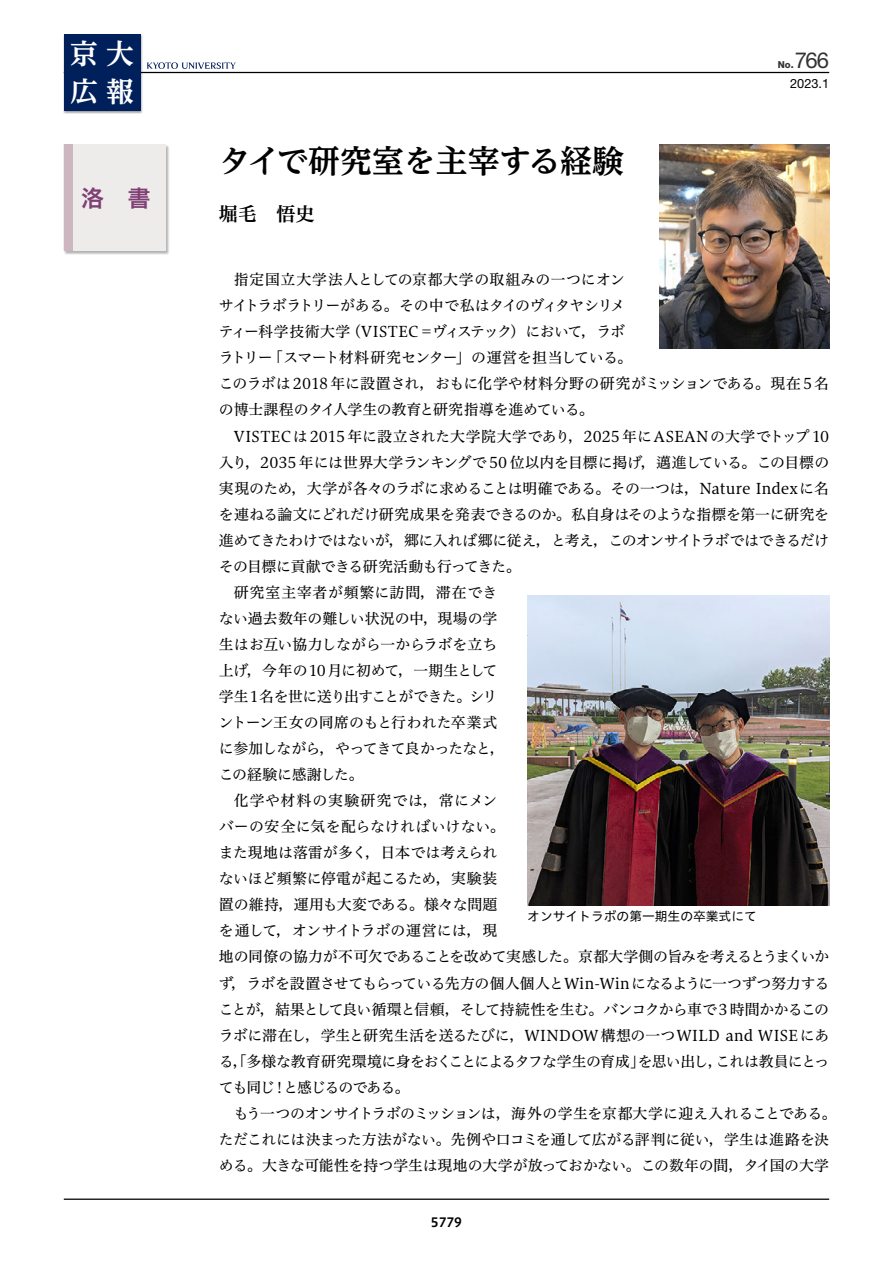
<style>
.page{position:relative;width:893px;height:1263px;background:#fff}
.page>*{position:absolute;margin:0;border:0;box-sizing:border-box;transform-origin:0 0}
.t1{font:700 31.95px "UD Reimin Pro";color:#000}
.t2{font:700 27.75px/38.2px "UD Reimin Pro";color:#fff}
.t3{font:23.4px "Hiragino UD Sans Std W6";color:#803f74}
.t4{font:22.05px "Helvetica Neue LT Std";color:#333}
.t5{font:19.2px "Hiragino UD Serif Std N W6";color:#000}
.t6{font:14.85px/26.1px "Hiragino UD Serif Std N W4";letter-spacing:-.015em;color:#000}
.t7{font:14.85px "Hiragino UD Serif Std N W4";letter-spacing:.005em;color:#000}
.t8{font:14.85px "Hiragino UD Serif Std N W4";letter-spacing:-.055em;color:#000}
.t9{font:14.85px "Hiragino UD Serif Std N W4";letter-spacing:.01em;color:#000}
.t10{font:14.85px "Hiragino UD Serif Std N W4";letter-spacing:-.045em;color:#000}
.t11{font:14.85px "Hiragino UD Serif Std N W4";letter-spacing:-.05em;color:#000}
.t12{font:14.85px "Hiragino UD Serif Std N W4";letter-spacing:-.04em;color:#000}
.t13{font:14.85px "Hiragino UD Serif Std N W4";letter-spacing:.02em;color:#000}
.t14{font:14.85px "Hiragino UD Serif Std N W4";letter-spacing:.045em;color:#000}
.t15{font:14.85px "Hiragino UD Serif Std N W4";letter-spacing:.05em;color:#000}
.t16{font:14.85px "Hiragino UD Serif Std N W4";letter-spacing:-.07em;color:#000}
.t17{font:12.75px "Hiragino UD Sans Std W4";color:#000}
.t18{font:12.75px "Helvetica Neue LT Std";color:#000}
.t19{font:12.75px "Hiragino UD Sans Std W6";color:#000}
.t20{font:800 9.6px "Helvetica Neue LT Std";color:#333}
</style>
<div class="page">
<hr style="left:64px;top:1198px;width:765px;height:2px;background:#000">
<hr style="left:64px;top:72px;width:765px;height:1px;background:#000">
<div style="left:64px;top:145px;width:106px;height:110px;background:#000;opacity:.3"></div>
<div style="left:64px;top:145px;width:102px;height:106px;background:#edeceb"></div>
<div style="left:64px;top:145px;width:8px;height:106px;background:#ccb7c1"></div>
<div style="left:63px;top:33px;width:80px;height:81px;background:#000;opacity:.4"></div>
<div style="left:64px;top:34px;width:76px;height:77px;background:#00205b"></div>
<svg style="left:147px;top:62px;width:89px;height:7px"></svg>
<img style="left:659px;top:145px;width:170px;height:204px">
<img style="left:527px;top:595px;width:302px;height:311px">
<h2 class="t2" style="left:70px;top:34px;width:65px">京大広報</h2>
<h3 class="t3" style="left:81px;top:180px;width:72px">洛　書</h3>
<h1 class="t1" style="left:219px;top:134px;width:406px">タイで研究室を主宰する経験</h1>
<p class="t5" style="left:219px;top:199px;width:97px">堀毛　悟史</p>
<p class="t20" style="left:778px;top:59px;width:17px">No.</p>
<h3 class="t4" style="left:795px;top:47px;width:36px">766</h3>
<p class="t18" style="left:790px;top:76px;width:41px">2023.1</p>
<p class="t6" style="left:219px;top:266px;width:612px;text-indent:15px">指定国立大学法人としての京都大学の取組みの一つにオン<br>サイトラボラトリーがある。その中で私はタイのヴィタヤシリメ<br>ティー科学技術大学（VISTEC＝ヴィステック）において，ラボ<br>ラトリー「スマート材料研究センター」の運営を担当している。<br>このラボは 2018 年に設置され，おもに化学や材料分野の研究がミッションである。現在5 名の博士課程のタイ人学生の教育と研究指導を進めている。</p>
<p class="t9" style="left:234px;top:425px;width:597px">VISTECは 2015 年に設立された大学院大学であり，2025 年に ASEANの大学でトップ10</p>
<p class="t6" style="left:219px;top:448px;width:612px">入り，2035 年には世界大学ランキングで 50 位以内を目標に掲げ，邁進している。この目標の</p>
<p class="t6" style="left:219px;top:474px;width:612px">実現のため，大学が各々のラボに求めることは明確である。その一つは，Nature Indexに名</p>
<p class="t6" style="left:219px;top:500px;width:612px">を連ねる論文にどれだけ研究成果を発表できるのか。私自身はそのような指標を第一に研究を</p>
<p class="t11" style="left:219px;top:529px;width:612px">進めてきたわけではないが，郷に入れば郷に従え，と考え，このオンサイトラボではできるだけ</p>
<p class="t6" style="left:219px;top:552px;width:303px">その目標に貢献できる研究活動も行ってきた。</p>
<p class="t14" style="left:234px;top:581px;width:265px">研究室主宰者が頻繁に訪問，滞在でき</p>
<p class="t6" style="left:219px;top:604px;width:280px">ない過去数年の難しい状況の中，現場の学</p>
<p class="t6" style="left:219px;top:630px;width:280px">生はお互い協力しながら一からラボを立ち</p>
<p class="t6" style="left:219px;top:656px;width:280px">上げ，今年の10月に初めて，一期生として</p>
<p class="t6" style="left:219px;top:682px;width:280px">学生1名を世に送り出すことができた。シリ</p>
<p class="t7" style="left:219px;top:711px;width:280px">ントーン王女の同席のもと行われた卒業式</p>
<p class="t8" style="left:219px;top:737px;width:287px">に参加しながら，やってきて良かったなと，</p>
<p class="t6" style="left:219px;top:761px;width:146px">この経験に感謝した。</p>
<p class="t15" style="left:234px;top:789px;width:265px">化学や材料の実験研究では，常にメン</p>
<p class="t13" style="left:219px;top:815px;width:287px">バーの安全に気を配らなければいけない。</p>
<p class="t6" style="left:219px;top:839px;width:280px">また現地は落雷が多く，日本では考えられ</p>
<p class="t6" style="left:219px;top:865px;width:280px">ないほど頻繁に停電が起こるため，実験装</p>
<p class="t6" style="left:219px;top:891px;width:280px">置の維持，運用も大変である。様々な問題</p>
<p class="t6" style="left:219px;top:917px;width:280px">を通して，オンサイトラボの運営には，現</p>
<p class="t12" style="left:219px;top:946px;width:612px">地の同僚の協力が不可欠であることを改めて実感した。京都大学側の旨みを考えるとうまくいか</p>
<p class="t6" style="left:219px;top:969px;width:612px">ず，ラボを設置させてもらっている先方の個人個人とWin-Winになるように一つずつ努力する</p>
<p class="t8" style="left:219px;top:998px;width:612px">ことが，結果として良い循環と信頼，そして持続性を生む。バンコクから車で3 時間かかるこの</p>
<p class="t7" style="left:219px;top:1024px;width:612px">ラボに滞在し，学生と研究生活を送るたびに，WINDOW 構想の一つWILD and WISEにあ</p>
<p class="t10" style="left:219px;top:1050px;width:612px">る，「多様な教育研究環境に身をおくことによるタフな学生の育成」を思い出し，これは教員にとっ</p>
<p class="t16" style="left:219px;top:1076px;width:192px">ても同じ！と感じるのである。</p>
<p class="t6" style="left:234px;top:1099px;width:604px">もう一つのオンサイトラボのミッションは，海外の学生を京都大学に迎え入れることである。</p>
<p class="t6" style="left:219px;top:1125px;width:612px">ただこれには決まった方法がない。先例や口コミを通して広がる評判に従い，学生は進路を決</p>
<p class="t6" style="left:219px;top:1151px;width:612px">める。大きな可能性を持つ学生は現地の大学が放っておかない。この数年の間，タイ国の大学</p>
<p class="t17" style="left:527px;top:907px;width:231px">オンサイトラボの第一期生の卒業式にて</p>
<p class="t19" style="left:431px;top:1213px;width:33px">5779</p>
</div>
